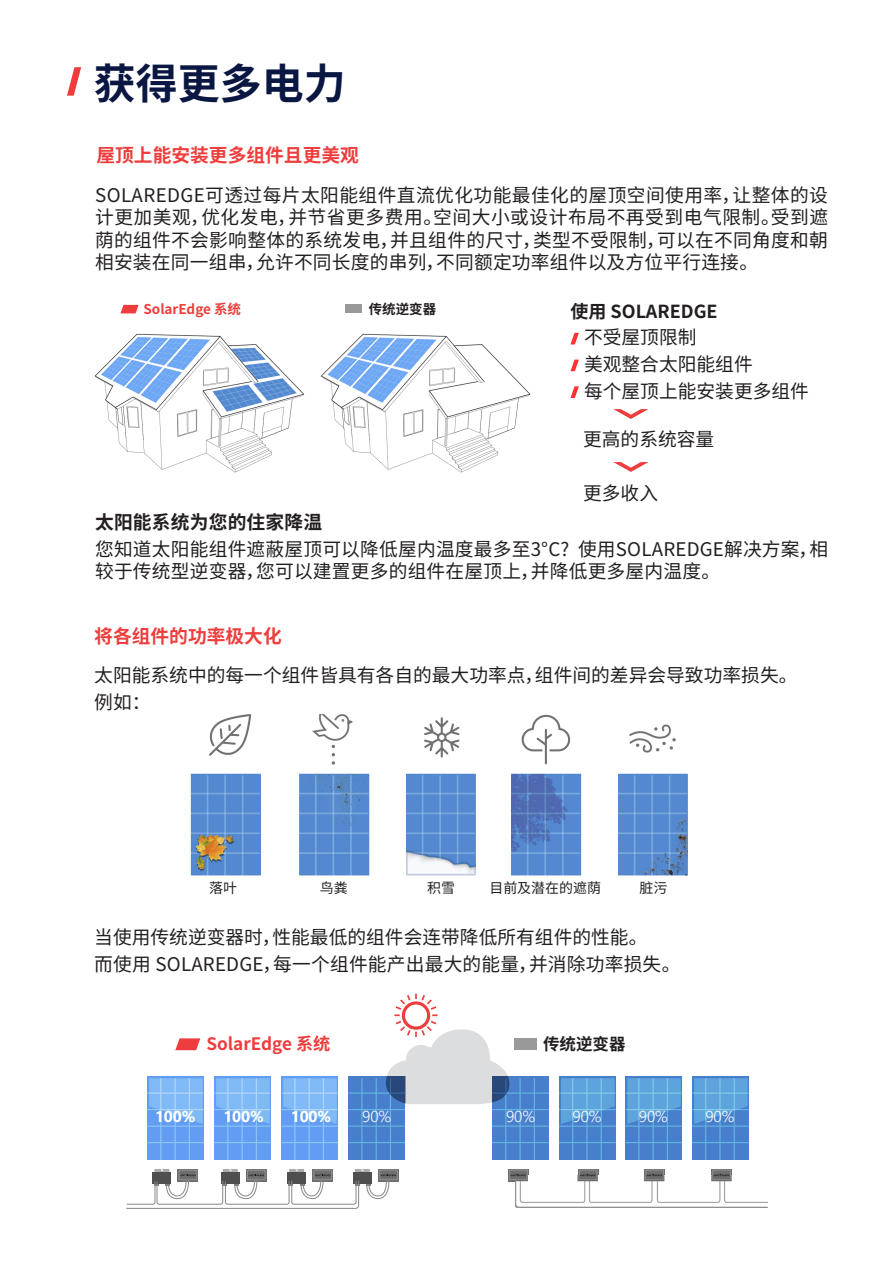
<style>
.page{position:relative;width:893px;height:1263px;background:#fff}
.page>*{position:absolute;margin:0;border:0;box-sizing:border-box;transform-origin:0 0}
.t1{font:700 42px "Noto Sans SC";color:#0a1742}
.t2{font:18.75px/22.5px "Noto Sans SC";letter-spacing:.01em;color:#231f20;text-align:justify}
.Body_Header_N{font:700 18.75px "Noto Sans SC";color:#ee3d3c}
.t3{font:700 18.75px "Noto Sans SC";letter-spacing:.01em;color:#231f20}
.t4{font:700 18px "Noto Sans SC";color:#231f20}
.t5{font:700 17.1px "Noto Sans SC";color:#ee3d3c}
.t6{font:700 16.5px "Noto Sans SC";color:#231f20}
.Text_indent{font:300 15.75px "Segoe UI";letter-spacing:-.01em;color:#fff}
.Text_indent-2{font:700 15.75px "Segoe UI";letter-spacing:-.01em;color:#fff}
.t7{font:13.95px "Noto Sans SC";color:#231f20}
.t8{font:700 13.5px "Noto Sans SC";color:#ee3d3c}
.t9{font:700 13.5px "Noto Sans SC";color:#231f20}
</style>
<div class="page">
<img style="left:94px;top:333px;width:437px;height:140px">
<svg style="left:120px;top:305px;width:19px;height:8px"></svg>
<div style="left:346px;top:304px;width:16px;height:9px;background:#999"></div>
<svg style="left:67px;top:67px;width:14px;height:29px"></svg>
<div style="left:378px;top:1169px;width:21px;height:12px;background:#6e6e6e"></div>
<div style="left:379px;top:1170px;width:19px;height:10px;border:1px solid #8f8f8f"></div>
<svg style="left:126px;top:1169px;width:270px;height:40px"></svg>
<div style="left:508px;top:1169px;width:21px;height:12px;background:#6e6e6e"></div>
<div style="left:509px;top:1170px;width:19px;height:10px;border:1px solid #8f8f8f"></div>
<div style="left:578px;top:1169px;width:20px;height:12px;background:#6e6e6e"></div>
<div style="left:579px;top:1170px;width:18px;height:10px;border:1px solid #8f8f8f"></div>
<div style="left:644px;top:1169px;width:21px;height:12px;background:#6e6e6e"></div>
<div style="left:645px;top:1170px;width:19px;height:10px;border:1px solid #8f8f8f"></div>
<div style="left:711px;top:1169px;width:21px;height:12px;background:#6e6e6e"></div>
<div style="left:712px;top:1170px;width:19px;height:10px;border:1px solid #8f8f8f"></div>
<svg style="left:510px;top:1174px;width:258px;height:34px"></svg>
<div style="left:349px;top:1077px;width:56px;height:83px;background:#477fcc"></div>
<hr style="left:361px;top:1078px;width:2px;height:82px;background:#fff">
<hr style="left:348px;top:1092px;width:57px;height:2px;background:#fff">
<hr style="left:348px;top:1109px;width:57px;height:1px;background:#fff">
<hr style="left:348px;top:1125px;width:57px;height:2px;background:#fff">
<hr style="left:348px;top:1142px;width:57px;height:1px;background:#fff">
<hr style="left:376px;top:1078px;width:1px;height:82px;background:#fff">
<hr style="left:390px;top:1078px;width:1px;height:82px;background:#fff">
<div style="left:493px;top:1077px;width:56px;height:83px;background:#477fcc"></div>
<hr style="left:505px;top:1078px;width:1px;height:82px;background:#fff">
<hr style="left:492px;top:1092px;width:57px;height:2px;background:#fff">
<hr style="left:492px;top:1109px;width:57px;height:1px;background:#fff">
<hr style="left:492px;top:1125px;width:57px;height:2px;background:#fff">
<hr style="left:492px;top:1142px;width:57px;height:1px;background:#fff">
<hr style="left:519px;top:1078px;width:2px;height:82px;background:#fff">
<hr style="left:534px;top:1078px;width:1px;height:82px;background:#fff">
<div style="left:148px;top:1077px;width:56px;height:83px;background:#629df3"></div>
<hr style="left:160px;top:1078px;width:1px;height:82px;background:#fff">
<hr style="left:147px;top:1092px;width:57px;height:2px;background:#fff">
<hr style="left:147px;top:1109px;width:57px;height:1px;background:#fff">
<hr style="left:147px;top:1125px;width:57px;height:2px;background:#fff">
<hr style="left:147px;top:1142px;width:57px;height:1px;background:#fff">
<hr style="left:174px;top:1078px;width:2px;height:82px;background:#fff">
<hr style="left:189px;top:1078px;width:1px;height:82px;background:#fff">
<svg style="left:149px;top:1078px;width:54px;height:46px"></svg>
<div style="left:215px;top:1077px;width:56px;height:83px;background:#629df3"></div>
<hr style="left:227px;top:1078px;width:1px;height:82px;background:#fff">
<hr style="left:214px;top:1092px;width:57px;height:2px;background:#fff">
<hr style="left:214px;top:1109px;width:57px;height:1px;background:#fff">
<hr style="left:214px;top:1125px;width:57px;height:2px;background:#fff">
<hr style="left:214px;top:1142px;width:57px;height:1px;background:#fff">
<hr style="left:242px;top:1078px;width:1px;height:82px;background:#fff">
<hr style="left:256px;top:1078px;width:1px;height:82px;background:#fff">
<svg style="left:216px;top:1078px;width:54px;height:46px"></svg>
<div style="left:282px;top:1077px;width:56px;height:83px;background:#629df3"></div>
<hr style="left:294px;top:1078px;width:1px;height:82px;background:#fff">
<hr style="left:281px;top:1092px;width:57px;height:2px;background:#fff">
<hr style="left:281px;top:1109px;width:57px;height:1px;background:#fff">
<hr style="left:281px;top:1125px;width:57px;height:2px;background:#fff">
<hr style="left:281px;top:1142px;width:57px;height:1px;background:#fff">
<hr style="left:309px;top:1078px;width:1px;height:82px;background:#fff">
<hr style="left:323px;top:1078px;width:1px;height:82px;background:#fff">
<svg style="left:283px;top:1078px;width:54px;height:46px"></svg>
<svg style="left:386px;top:993px;width:125px;height:111px"></svg>
<div style="left:560px;top:1077px;width:56px;height:83px;background:#477fcc"></div>
<hr style="left:572px;top:1078px;width:1px;height:82px;background:#fff">
<hr style="left:559px;top:1092px;width:57px;height:2px;background:#fff">
<hr style="left:559px;top:1109px;width:57px;height:1px;background:#fff">
<hr style="left:559px;top:1125px;width:57px;height:2px;background:#fff">
<hr style="left:559px;top:1142px;width:57px;height:1px;background:#fff">
<hr style="left:586px;top:1078px;width:2px;height:82px;background:#fff">
<hr style="left:601px;top:1078px;width:1px;height:82px;background:#fff">
<svg style="left:561px;top:1078px;width:54px;height:46px"></svg>
<div style="left:626px;top:1077px;width:56px;height:83px;background:#477fcc"></div>
<hr style="left:638px;top:1078px;width:1px;height:82px;background:#fff">
<hr style="left:625px;top:1092px;width:57px;height:2px;background:#fff">
<hr style="left:625px;top:1109px;width:57px;height:1px;background:#fff">
<hr style="left:625px;top:1125px;width:57px;height:2px;background:#fff">
<hr style="left:625px;top:1142px;width:57px;height:1px;background:#fff">
<hr style="left:652px;top:1078px;width:2px;height:82px;background:#fff">
<hr style="left:667px;top:1078px;width:1px;height:82px;background:#fff">
<svg style="left:627px;top:1078px;width:54px;height:46px"></svg>
<div style="left:693px;top:1077px;width:56px;height:83px;background:#477fcc"></div>
<hr style="left:705px;top:1078px;width:1px;height:82px;background:#fff">
<hr style="left:692px;top:1092px;width:57px;height:2px;background:#fff">
<hr style="left:692px;top:1109px;width:57px;height:1px;background:#fff">
<hr style="left:692px;top:1125px;width:57px;height:2px;background:#fff">
<hr style="left:692px;top:1142px;width:57px;height:1px;background:#fff">
<hr style="left:719px;top:1078px;width:2px;height:82px;background:#fff">
<hr style="left:734px;top:1078px;width:1px;height:82px;background:#fff">
<svg style="left:694px;top:1078px;width:54px;height:46px"></svg>
<svg style="left:175px;top:1038px;width:25px;height:12px"></svg>
<div style="left:514px;top:1038px;width:23px;height:11px;background:#999"></div>
<svg style="left:570px;top:333px;width:9px;height:11px"></svg>
<svg style="left:570px;top:360px;width:9px;height:11px"></svg>
<svg style="left:570px;top:386px;width:9px;height:12px"></svg>
<svg style="left:613px;top:409px;width:35px;height:10px"></svg>
<svg style="left:613px;top:462px;width:35px;height:10px"></svg>
<img style="left:190px;top:714px;width:71px;height:162px">
<img style="left:299px;top:714px;width:71px;height:162px">
<img style="left:406px;top:717px;width:70px;height:159px">
<img style="left:511px;top:714px;width:71px;height:162px">
<img style="left:618px;top:724px;width:70px;height:152px">
<p class="t1" style="left:94px;top:60px;width:254px">获得更多电力</p>
<p class="Body_Header_N" style="left:96px;top:144px;width:264px">屋顶上能安装更多组件且更美观</p>
<p class="t2" style="left:95px;top:184px;width:734px">SOLAREDGE可透过每片太阳能组件直流优化功能最佳化的屋顶空间使用率，让整体的设计更加美观，优化发电，并节省更多费用。空间大小或设计布局不再受到电气限制。受到遮荫的组件不会影响整体的系统发电，并且组件的尺寸，类型不受限制，可以在不同角度和朝相安装在同一组串，允许不同长度的串列，不同额定功率组件以及方位平行连接。</p>
<p class="t8" style="left:144px;top:302px;width:99px">SolarEdge 系统</p>
<p class="t9" style="left:369px;top:302px;width:69px">传统逆变器</p>
<p class="t4" style="left:570px;top:301px;width:149px">使用 SOLAREDGE</p>
<p class="t2" style="left:584px;top:327px;width:114px">不受屋顶限制</p>
<p class="t2" style="left:584px;top:353px;width:170px">美观整合太阳能组件</p>
<p class="t2" style="left:584px;top:380px;width:226px">每个屋顶上能安装更多组件</p>
<p class="t2" style="left:583px;top:429px;width:133px">更高的系统容量</p>
<p class="t2" style="left:583px;top:482px;width:76px">更多收入</p>
<p class="t3" style="left:95px;top:512px;width:229px">太阳能系统为您的住家降温</p>
<p class="t2" style="left:95px;top:538px;width:734px">您知道太阳能组件遮蔽屋顶可以降低屋内温度最多至3°C? 使用SOLAREDGE解决方案，相较于传统型逆变器，您可以建置更多的组件在屋顶上，并降低更多屋内温度。</p>
<p class="Body_Header_N" style="left:94px;top:625px;width:189px">将各组件的功率极大化</p>
<p class="t2" style="left:94px;top:665px;width:705px">太阳能系统中的每一个组件皆具有各自的最大功率点，组件间的差异会导致功率损失。</p>
<p class="t2" style="left:94px;top:691px;width:58px">例如：</p>
<p class="t7" style="left:209px;top:880px;width:29px">落叶</p>
<p class="t7" style="left:320px;top:880px;width:29px">鸟粪</p>
<p class="t7" style="left:427px;top:880px;width:29px">积雪</p>
<p class="t7" style="left:489px;top:880px;width:113px">目前及潜在的遮荫</p>
<p class="t7" style="left:639px;top:880px;width:29px">脏污</p>
<p class="t2" style="left:94px;top:926px;width:555px">当使用传统逆变器时，性能最低的组件会连带降低所有组件的性能。</p>
<p class="t2" style="left:94px;top:953px;width:588px">而使用 SOLAREDGE，每一个组件能产出最大的能量，并消除功率损失。</p>
<p class="t5" style="left:206px;top:1034px;width:125px">SolarEdge 系统</p>
<p class="t6" style="left:543px;top:1034px;width:84px">传统逆变器</p>
<p class="Text_indent-2" style="left:155px;top:1104px;width:42px">100%</p>
<p class="Text_indent-2" style="left:223px;top:1104px;width:42px">100%</p>
<p class="Text_indent-2" style="left:291px;top:1104px;width:42px">100%</p>
<p class="Text_indent" style="left:362px;top:1104px;width:30px">90%</p>
<p class="Text_indent" style="left:506px;top:1104px;width:30px">90%</p>
<p class="Text_indent" style="left:573px;top:1104px;width:30px">90%</p>
<p class="Text_indent" style="left:639px;top:1104px;width:30px">90%</p>
<p class="Text_indent" style="left:705px;top:1104px;width:30px">90%</p>
</div>
